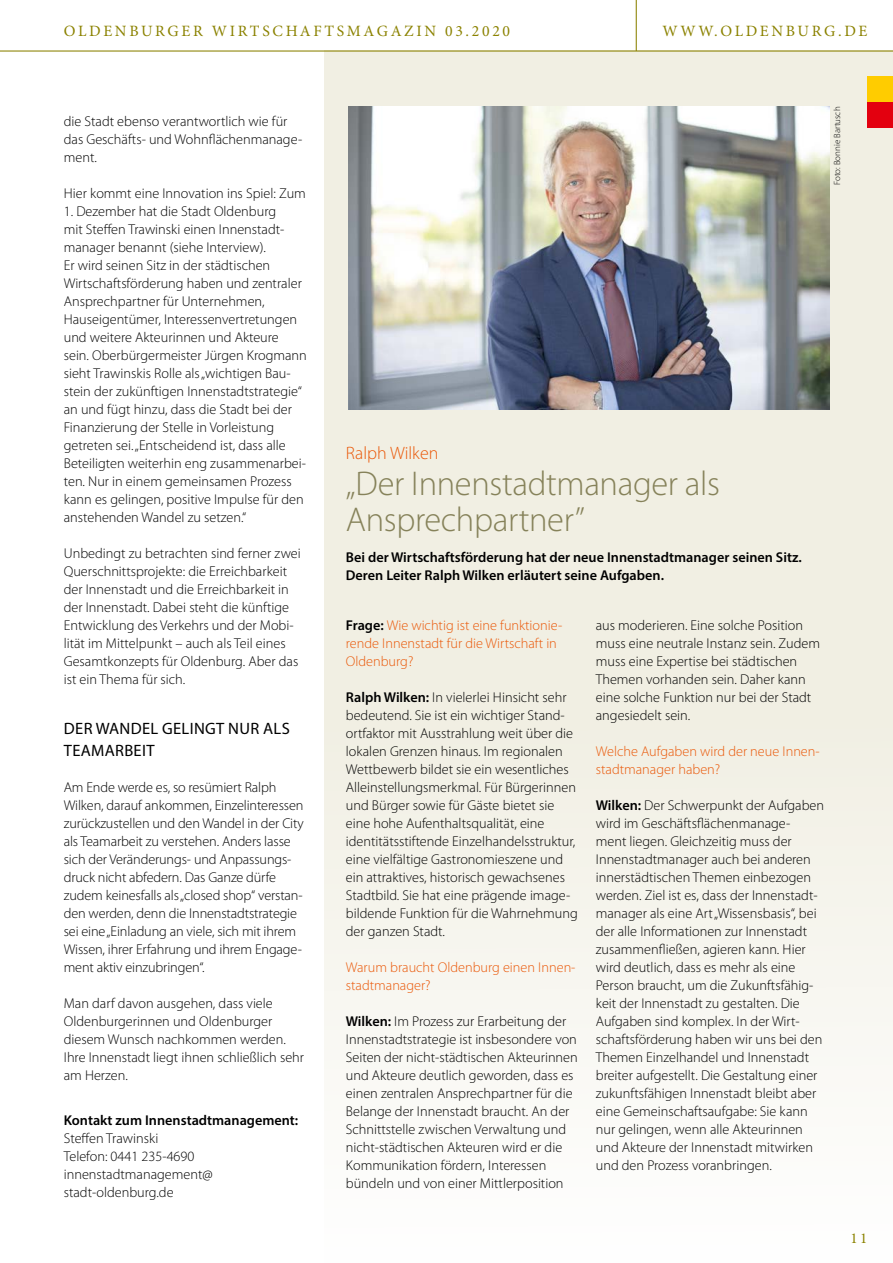
<style>
.page{position:relative;width:893px;height:1263px;background:#fff}
.page>*{position:absolute;margin:0;border:0;box-sizing:border-box;transform-origin:0 0}
.t1{font:300 34.5px/36px "Myriad Pro";letter-spacing:-.01em;color:#86825a}
.t2{font:300 18px "Myriad Pro";color:#ea5707}
.t3{font:16.5px/22.5px "Myriad Pro";letter-spacing:.02em;color:#000}
.t4{font:15.75px "Minion Pro";letter-spacing:.17em;color:#8b8200}
.t5{font:15px "Minion Pro";color:#8b8200}
.t6{font:300 14.25px/18px "Myriad Pro";color:#000}
.t7{font:300 14.25px/18px "Myriad Pro";color:#ea5707}
.t8{font:600 14.25px/18px "Myriad Pro";color:#000}
.t9{font:300 9px "Myriad Pro";color:#000}
.s1{font-weight:600;color:#000}
.s2{font-weight:600}
</style>
<div class="page">
<div style="left:325px;top:51px;width:568px;height:1212px;background:linear-gradient(to bottom,#eceadb,#fbfaf6)"></div>
<img style="left:348px;top:106px;width:481px;height:304px">
<hr style="left:636px;top:0;width:1px;height:51px;background:#8b8200">
<div style="left:867px;top:102px;width:26px;height:26px;background:#e3000f"></div>
<div style="left:867px;top:77px;width:26px;height:25px;background:#fc0"></div>
<hr style="left:0;top:50px;width:893px;height:2px;background:#8b8200">
<p class="t4" style="left:64px;top:20px;width:448px">OLDENBURGER WIRTSCHAFTSMAGAZIN 03.2020</p>
<p class="t4" style="left:662px;top:20px;width:207px">WWW.OLDENBURG.DE</p>
<p class="t6" style="left:64px;top:112px;width:240px">die Stadt ebenso verantwortlich wie für das Geschäfts- und Wohnflächenmanage&shy;ment.</p>
<p class="t6" style="left:64px;top:184px;width:244px">Hier kommt eine Innovation ins Spiel: Zum</p>
<p class="t6" style="left:64px;top:202px;width:244px">1. Dezember hat die Stadt Oldenburg<br>mit Steffen Trawinski einen Innenstadt&shy;manager benannt (siehe Interview).<br>Er wird seinen Sitz in der städtischen Wirtschaftsförderung haben und zentraler Ansprechpartner für Unternehmen, Hauseigentümer, Interessenvertretungen und weitere Akteurinnen und Akteure sein. Oberbürgermeister Jürgen Krogmann sieht Trawinskis Rolle als „wichtigen Bau&shy;stein der zukünftigen Innenstadtstrategie“ an und fügt hinzu, dass die Stadt bei der Finanzierung der Stelle in Vorleistung getreten sei. „Entscheidend ist, dass alle Beteiligten weiterhin eng zusammenarbei&shy;ten. Nur in einem gemeinsamen Prozess kann es gelingen, positive Impulse für den anstehenden Wandel zu setzen.“</p>
<p class="t6" style="left:64px;top:544px;width:238px">Unbedingt zu betrachten sind ferner zwei Querschnittsprojekte: die Erreichbarkeit der Innenstadt und die Erreichbarkeit in der Innenstadt. Dabei steht die künftige Entwicklung des Verkehrs und der Mobi&shy;lität im Mittelpunkt – auch als Teil eines Gesamtkonzepts für Oldenburg. Aber das ist ein Thema für sich.</p>
<h3 class="t3" style="left:64px;top:716px;width:227px">DER WANDEL GELINGT NUR ALS<br>TEAMARBEIT</h3>
<p class="t6" style="left:64px;top:778px;width:242px">Am Ende werde es, so resümiert Ralph Wilken, darauf ankommen, Einzelinteressen zurückzustellen und den Wandel in der City als Teamarbeit zu verstehen. Anders lasse sich der Veränderungs- und Anpassungs&shy;druck nicht abfedern. Das Ganze dürfe zudem keinesfalls als „closed shop“ verstan&shy;den werden, denn die Innenstadtstrategie sei eine „Einladung an viele, sich mit ihrem Wissen, ihrer Erfahrung und ihrem Engage&shy;ment aktiv einzubringen“.</p>
<p class="t6" style="left:64px;top:994px;width:242px">Man darf davon ausgehen, dass viele<br>Oldenburgerinnen und Oldenburger diesem Wunsch nachkommen werden.<br>Ihre Innenstadt liegt ihnen schließlich sehr am Herzen.</p>
<p class="t8" style="left:64px;top:1111px;width:236px">Kontakt zum Innenstadtmanagement:</p>
<p class="t6" style="left:64px;top:1129px;width:96px">Steffen Trawinski</p>
<p class="t6" style="left:64px;top:1147px;width:132px">Telefon: 0441 235-4690</p>
<p class="t6" style="left:64px;top:1165px;width:150px">innenstadtmanagement@ stadt-oldenburg.de</p>
<p class="t9" style="left:832px;top:185px;width:80px;rotate:-90deg">Foto: Bonnie Bartusch</p>
<p class="t2" style="left:346px;top:442px;width:94px">Ralph Wilken</p>
<h2 class="t1" style="left:346px;top:465px;width:376px">„Der Innenstadtmanager als<br>Ansprechpartner”</h2>
<p class="t8" style="left:346px;top:548px;width:457px">Bei der Wirtschaftsförderung hat der neue Innenstadtmanager seinen Sitz.<br>Deren Leiter Ralph Wilken erläutert seine Aufgaben.</p>
<p class="t7" style="left:346px;top:616px;width:218px"><span class="s1">Frage:</span> Wie wichtig ist eine funktionie&shy;rende Innenstadt für die Wirtschaft in<br>Oldenburg?</p>
<p class="t6" style="left:346px;top:688px;width:233px"><span class="s2">Ralph Wilken:</span> In vielerlei Hinsicht sehr bedeutend. Sie ist ein wichtiger Stand&shy;ortfaktor mit Ausstrahlung weit über die lokalen Grenzen hinaus. Im regionalen Wettbewerb bildet sie ein wesentliches Alleinstellungsmerkmal. Für Bürgerinnen und Bürger sowie für Gäste bietet sie eine hohe Aufenthaltsqualität, eine identitätsstiftende Einzelhandelsstruktur, eine vielfältige Gastronomieszene und ein attraktives, historisch gewachsenes Stadtbild. Sie hat eine prägende image&shy;bildende Funktion für die Wahrnehmung der ganzen Stadt.</p>
<p class="t7" style="left:346px;top:958px;width:231px">Warum braucht Oldenburg einen Innen&shy;stadtmanager?</p>
<p class="t6" style="left:346px;top:1012px;width:233px"><span class="s2">Wilken:</span> Im Prozess zur Erarbeitung der Innenstadtstrategie ist insbesondere von Seiten der nicht-städtischen Akteurinnen und Akteure deutlich geworden, dass es einen zentralen Ansprechpartner für die Belange der Innenstadt braucht. An der Schnittstelle zwischen Verwaltung und nicht-städtischen Akteuren wird er die Kommunikation fördern, Interessen bündeln und von einer Mittlerposition</p>
<p class="t6" style="left:596px;top:616px;width:226px">aus moderieren. Eine solche Position muss eine neutrale Instanz sein. Zudem muss eine Expertise bei städtischen Themen vorhanden sein. Daher kann eine solche Funktion nur bei der Stadt angesiedelt sein.</p>
<p class="t7" style="left:596px;top:742px;width:225px">Welche Aufgaben wird der neue Innen&shy;stadtmanager haben?</p>
<p class="t6" style="left:596px;top:796px;width:230px"><span class="s2">Wilken:</span> Der Schwerpunkt der Aufgaben wird im Geschäftsflächenmanage&shy;ment liegen. Gleichzeitig muss der Innenstadtmanager auch bei anderen innerstädtischen Themen einbezogen werden. Ziel ist es, dass der Innenstadt&shy;manager als eine Art „Wissensbasis“, bei der alle Informationen zur Innenstadt zusammenfließen, agieren kann. Hier wird deutlich, dass es mehr als eine Person braucht, um die Zukunftsfähig&shy;keit der Innenstadt zu gestalten. Die Aufgaben sind komplex. In der Wirt&shy;schaftsförderung haben wir uns bei den Themen Einzelhandel und Innenstadt breiter aufgestellt. Die Gestaltung einer zukunftsfähigen Innenstadt bleibt aber eine Gemeinschaftsaufgabe: Sie kann nur gelingen, wenn alle Akteurinnen und Akteure der Innenstadt mitwirken und den Prozess voranbringen.</p>
<p class="t5" style="left:850px;top:1228px;width:18px">11</p>
</div>
